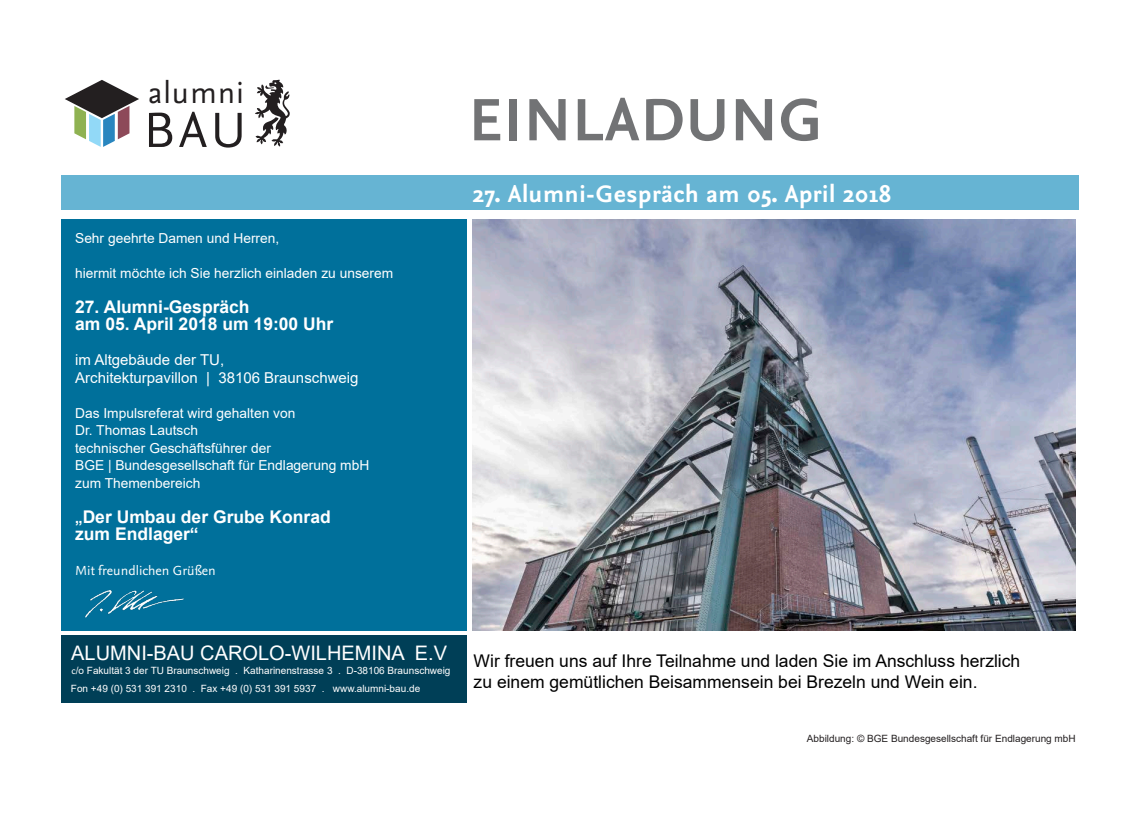
<style>
.page{position:relative;width:1124px;height:815px;background:#fff}
.page>*{position:absolute;margin:0;border:0;box-sizing:border-box;transform-origin:0 0}
.t1{font:700 62.5px "Nexus Sans Pro";letter-spacing:.025em;color:#727375}
.t2{font:51.75px "Nexus Sans Pro";color:#231f20}
.t3{font:31.62px "Nexus Sans Pro";letter-spacing:.03em;color:#231f20}
.t4{font:700 25px "Nexus Sans Pro";letter-spacing:.025em;color:#fff}
.t5{font:20px "Arial";color:#fff}
.t6{font:17.5px/21px "Arial";color:#000}
.t7{font:700 17.5px/17.5px "Arial";color:#fff}
.t8{font:15px/17.5px "Arial";color:#fff}
.t9{font:13.75px/17.5px "Arial";color:#fff}
.t10{font:13.75px "Nexus Sans Pro";color:#fff}
.t11{font:10px "Arial";color:#fff}
.t12{font:10px "Arial";color:#231f20}
.s1{font-size:15px}
.s2{font-family:"Nexus Sans Pro"}
</style>
<div class="page">
<div style="left:61px;top:175px;width:1017px;height:35px;background:#66b4d3"></div>
<div style="left:61px;top:635px;width:406px;height:68px;background:#003f57"></div>
<div style="left:61px;top:220px;width:406px;height:411px;background:#00709b"></div>
<img style="left:85px;top:590px;width:99px;height:28px">
<svg style="left:255px;top:80px;width:35px;height:66px"></svg>
<svg style="left:65px;top:80px;width:74px;height:67px"></svg>
<img style="left:472px;top:220px;width:603px;height:411px">
<p class="t3" style="left:148px;top:69px;width:97px">alumni</p>
<p class="t2" style="left:144px;top:91px;width:104px">BAU</p>
<p class="t9" style="left:75px;top:229px;width:206px">Sehr geehrte Damen und Herren,</p>
<p class="t9" style="left:75px;top:264px;width:319px">hiermit möchte ich Sie herzlich einladen zu unserem</p>
<p class="t7" style="left:75px;top:298px;width:260px">27. Alumni-Gespräch<br>am 05. April 2018 um 19:00 Uhr</p>
<p class="t8" style="left:75px;top:351px;width:285px">im Altgebäude der TU,<br>Architekturpavillon | 38106 Braunschweig</p>
<p class="t9" style="left:75px;top:404px;width:295px">Das Impulsreferat wird gehalten von<br>Dr. Thomas Lautsch<br>technischer Geschäftsführer der<br>BGE | Bundesgesellschaft für Endlagerung mbH zum Themenbereich</p>
<p class="t7" style="left:75px;top:508px;width:257px"><span class="s1">„</span>Der Umbau der Grube Konrad zum Endlager“</p>
<p class="t10" style="left:75px;top:560px;width:142px">Mit freundlichen Grüßen</p>
<p class="t1" style="left:469px;top:73px;width:355px">EINLADUNG</p>
<p class="t4" style="left:472px;top:175px;width:420px">27. Alumni-Gespräch am 05. April 2018</p>
<p class="t5" style="left:71px;top:639px;width:377px">ALUMNI-BAU CAROLO-WILHEMINA E.V</p>
<p class="t11" style="left:72px;top:663px;width:380px"><span class="s2">c</span>/o Fakultät 3 der TU Braunschweig . Katharinenstrasse 3 . D-38106 Braunschweig</p>
<p class="t11" style="left:71px;top:682px;width:351px">Fon +49 (0) 531 391 2310 . Fax +49 (0) 531 391 5937 . www.alumni-bau.de</p>
<p class="t6" style="left:473px;top:650px;width:548px">Wir freuen uns auf Ihre Teilnahme und laden Sie im Anschluss herzlich zu einem gemütlichen Beisammensein bei Brezeln und Wein ein.</p>
<p class="t12" style="left:806px;top:731px;width:270px">Abbildung: © BGE Bundesgesellschaft für Endlagerung mbH</p>
</div>
